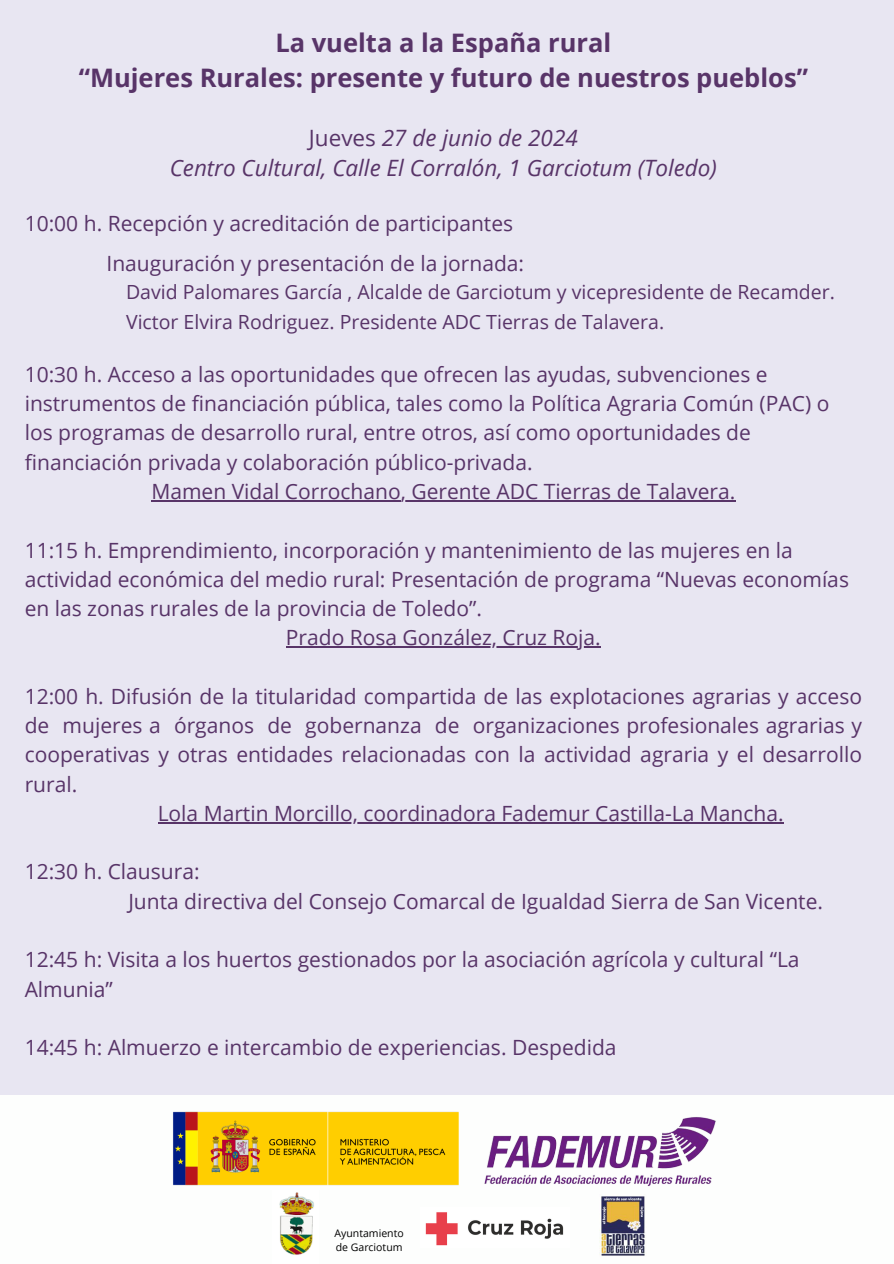
<style>
.page{position:relative;width:894px;height:1264px;background:#fff}
.page>*{position:absolute;margin:0;border:0;box-sizing:border-box;transform-origin:0 0}
.t1{font:700 25.5px/34.8px "Open Sans";color:#583468;text-align:center}
.t2{font:italic 22.5px/30.3px "Open Sans";color:#583468;text-align:center}
.t3{font:21px/29.2px "Open Sans";color:#583468}
.t4{font:19.5px/30.3px "Open Sans";color:#583468}
.t5{font:10.5px/14px "Open Sans";color:#000}
.s1{font-style:normal}
</style>
<div class="page">
<div style="left:0;top:0;width:893px;height:1263px;background:#e8e6f2"></div>
<div style="left:0;top:1095px;width:893px;height:168px;background:#fdfefd"></div>
<hr style="left:151px;top:500px;width:249px;height:1px;background:#583468">
<hr style="left:400px;top:500px;width:335px;height:1px;background:#583468">
<hr style="left:286px;top:646px;width:314px;height:1px;background:#583468">
<hr style="left:158px;top:822px;width:625px;height:1px;background:#583468">
<img style="left:173px;top:1111px;width:286px;height:75px">
<img style="left:484px;top:1117px;width:232px;height:69px">
<img style="left:279px;top:1192px;width:35px;height:63px">
<img style="left:425px;top:1212px;width:139px;height:34px">
<img style="left:599px;top:1196px;width:46px;height:60px">
<h1 class="t1" style="left:79px;top:25px;width:730px">La vuelta a la España rural<br>“Mujeres Rurales: presente y futuro de nuestros pueblos”</h1>
<h2 class="t2" style="left:170px;top:122px;width:548px"><span class="s1">Jueves</span> 27 de junio de 2024<br>Centro Cultural, Calle El Corralón, 1 Garciotum (Toledo)</h2>
<h2 class="t3" style="left:25px;top:208px;width:490px">10:00 h. Recepción y acreditación de participantes</h2>
<h3 class="t3" style="left:106px;top:248px;width:419px">Inauguración y presentación de la jornada:</h3>
<h3 class="t4" style="left:126px;top:276px;width:710px">David Palomares García , Alcalde de Garciotum y vicepresidente de Recamder.<br>Victor Elvira Rodriguez. Presidente ADC Tierras de Talavera.</h3>
<h2 class="t3" style="left:25px;top:359px;width:744px">10:30 h. Acceso a las oportunidades que ofrecen las ayudas, subvenciones e</h2>
<h2 class="t3" style="left:25px;top:388px;width:806px">instrumentos de financiación pública, tales como la Política Agraria Común (PAC) o</h2>
<h2 class="t3" style="left:25px;top:418px;width:727px">los programas de desarrollo rural, entre otros, así como oportunidades de</h2>
<h2 class="t3" style="left:25px;top:447px;width:509px">financiación privada y colaboración público-privada.</h2>
<h2 class="t3" style="left:151px;top:476px;width:585px">Mamen Vidal Corrochano, Gerente ADC Tierras de Talavera.</h2>
<h2 class="t3" style="left:25px;top:535px;width:825px">11:15 h. Emprendimiento, incorporación y mantenimiento de las mujeres en la actividad económica del medio rural: Presentación de programa “Nuevas economías en las zonas rurales de la provincia de Toledo”.</h2>
<h2 class="t3" style="left:286px;top:622px;width:316px">Prado Rosa González, Cruz Roja.</h2>
<h2 class="t3" style="left:25px;top:681px;width:838px">12:00 h. Difusión de la titularidad compartida de las explotaciones agrarias y acceso de</h2>
<h2 class="t3" style="left:25px;top:710px;width:838px;text-align:justify;text-indent:38px">mujeres a órganos de gobernanza de organizaciones profesionales agrarias y cooperativas y otras entidades relacionadas con la actividad agraria y el desarrollo rural.</h2>
<h2 class="t3" style="left:158px;top:798px;width:627px">Lola Martin Morcillo, coordinadora Fademur Castilla-La Mancha.</h2>
<h2 class="t3" style="left:128px;top:856px;width:696px;text-indent:-104px">12:30 h. Clausura:<br>Junta directiva del Consejo Comarcal de Igualdad Sierra de San Vicente.</h2>
<h2 class="t3" style="left:25px;top:944px;width:776px">12:45 h: Visita a los huertos gestionados por la asociación agrícola y cultural “La<br>Almunia”</h2>
<h2 class="t3" style="left:25px;top:1032px;width:593px">14:45 h: Almuerzo e intercambio de experiencias. Despedida</h2>
<p class="t5" style="left:334px;top:1225px;width:71px">Ayuntamiento de Garciotum</p>
</div>
